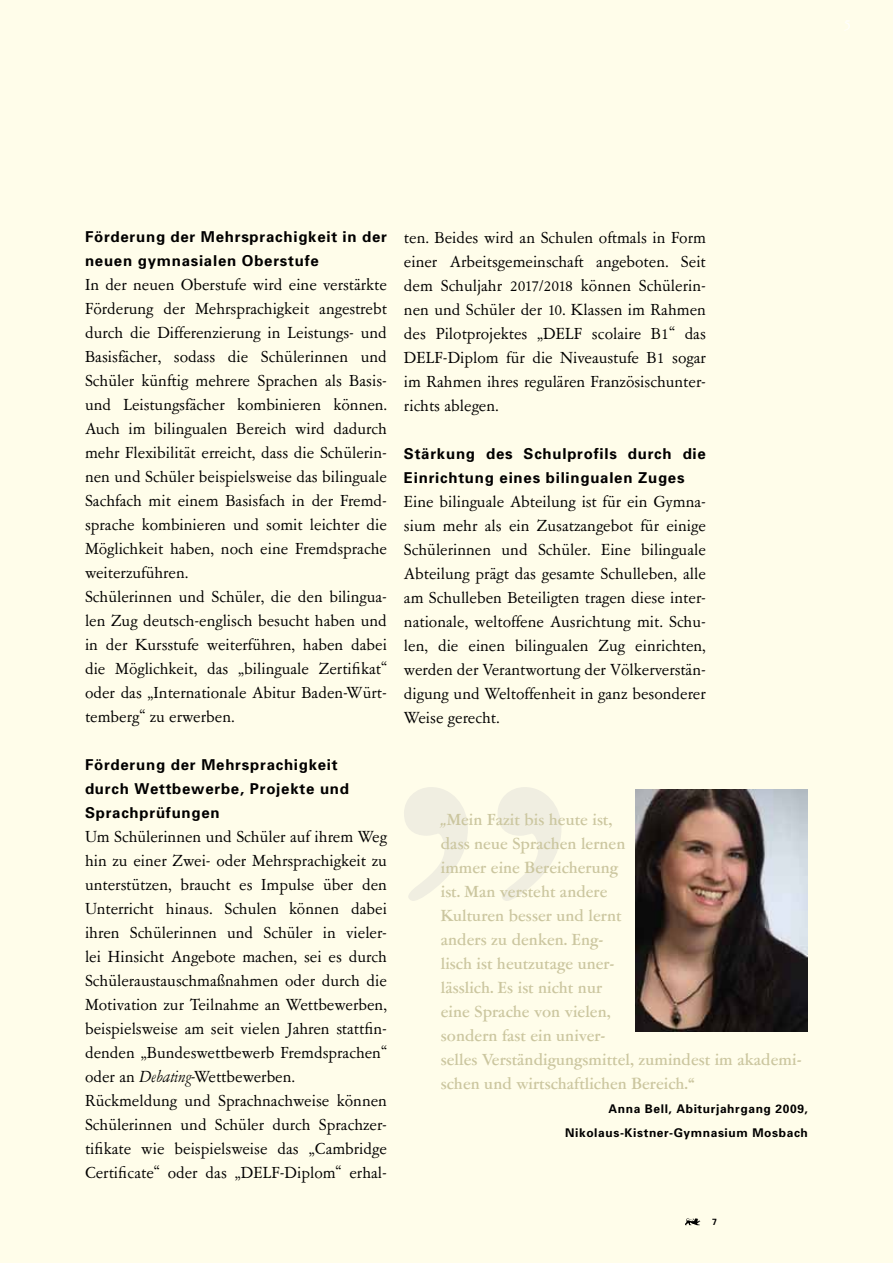
<style>
.page{position:relative;width:893px;height:1263px;background:#fffdea}
.page>*{position:absolute;margin:0;border:0;box-sizing:border-box;transform-origin:0 0}
.t1{font:18px/24px "Garamont Amst SB";color:#000;text-align:justify}
.t2{font:500 18px/24px "Garamont Amst SB";letter-spacing:.005em;color:#cbc69f}
.t3{font:700 15px/24px "Univers";letter-spacing:.05em;color:#000}
.t4{font:700 12px/24px "Univers";letter-spacing:.05em;color:#000;text-align:right}
.t5{font:700 9px "Univers";color:#000}
.s1{font-style:italic}
.s2{font-family:"Garamont Amst SB Med Ita";font-weight:400}
</style>
<div class="page">
<svg style="left:685px;top:1218px;width:15px;height:7px"></svg>
<svg style="left:404px;top:787px;width:157px;height:114px"></svg>
<img style="left:635px;top:790px;width:173px;height:241px">
<p class="t3" style="left:85px;top:224px;width:303px">Förderung der Mehrsprachigkeit in der neuen gymnasialen Oberstufe</p>
<p class="t1" style="left:85px;top:273px;width:303px">In der neuen Oberstufe wird eine verstärkte Förderung der Mehrsprachigkeit angestrebt durch die Differenzierung in Leistungs- und Basisfächer, sodass die Schülerinnen und Schüler künftig mehrere Sprachen als Basis&shy;und Leistungsfächer kombinieren können.<br>Auch im bilingualen Bereich wird dadurch mehr Flexibilität erreicht, dass die Schülerin&shy;nen und Schüler beispielsweise das bilinguale Sachfach mit einem Basisfach in der Fremd&shy;sprache kombinieren und somit leichter die Möglichkeit haben, noch eine Fremdsprache weiterzuführen.</p>
<p class="t1" style="left:85px;top:585px;width:303px">Schülerinnen und Schüler, die den bilingua&shy;len Zug deutsch-englisch besucht haben und in der Kursstufe weiterführen, haben dabei die Möglichkeit, das „bilinguale Zertifikat“ oder das „Internationale Abitur Baden-Würt&shy;temberg“ zu erwerben.</p>
<p class="t3" style="left:85px;top:752px;width:265px">Förderung der Mehrsprachigkeit durch Wettbewerbe, Projekte und<br>Sprachprüfungen</p>
<p class="t1" style="left:85px;top:825px;width:303px">Um Schülerinnen und Schüler auf ihrem Weg hin zu einer Zwei- oder Mehrsprachigkeit zu unterstützen, braucht es Impulse über den Unterricht hinaus. Schulen können dabei ihren Schülerinnen und Schüler in vieler&shy;lei Hinsicht Angebote machen, sei es durch Schüleraustauschmaßnahmen oder durch die Motivation zur Teilnahme an Wettbewerben, beispielsweise am seit vielen Jahren stattfin&shy;denden „Bundeswettbewerb Fremdsprachen“ oder an <span class="s1">Debating</span>-Wettbewerben.</p>
<p class="t1" style="left:85px;top:1089px;width:303px">Rückmeldung und Sprachnachweise können Schülerinnen und Schüler durch Sprachzer&shy;tifikate wie beispielsweise das „Cambridge Certificate“ oder das „DELF-Diplom“ erhal-</p>
<p class="t1" style="left:404px;top:227px;width:303px">ten. Beides wird an Schulen oftmals in Form einer Arbeitsgemeinschaft angeboten. Seit dem Schuljahr 2017/2018 können Schülerin&shy;nen und Schüler der 10. Klassen im Rahmen des Pilotprojektes „DELF scolaire B1“ das DELF-Diplom für die Niveaustufe B1 sogar im Rahmen ihres regulären Französischunter&shy;richts ablegen.</p>
<p class="t3" style="left:404px;top:441px;width:303px">Stärkung des Schulprofils durch die<br>Einrichtung eines bilingualen Zuges</p>
<p class="t1" style="left:404px;top:491px;width:303px">Eine bilinguale Abteilung ist für ein Gymna&shy;sium mehr als ein Zusatzangebot für einige Schülerinnen und Schüler. Eine bilinguale Abteilung prägt das gesamte Schulleben, alle am Schulleben Beteiligten tragen diese inter&shy;nationale, weltoffene Ausrichtung mit. Schu&shy;len, die einen bilingualen Zug einrichten, werden der Verantwortung der Völkerverstän&shy;digung und Weltoffenheit in ganz besonderer Weise gerecht.</p>
<p class="t2" style="left:441px;top:808px;width:362px"><span class="s2">„</span>Mein Fazit bis heute ist,<br>dass neue Sprachen lernen<br>immer eine Bereicherung<br>ist. Man versteht andere<br>Kulturen besser und lernt<br>anders zu denken. Eng-<br>lisch ist heutzutage uner-<br>lässlich. Es ist nicht nur<br>eine Sprache von vielen,<br>sondern fast ein univer-<br>selles Verständigungsmittel, zumindest im akademi&shy;schen und wirtschaftlichen Bereich.“</p>
<p class="t4" style="left:565px;top:1096px;width:244px">Anna Bell, Abiturjahrgang 2009,<br>Nikolaus-Kistner-Gymnasium Mosbach</p>
<p class="t5" style="left:712px;top:1216px;width:7px">7</p>
</div>
